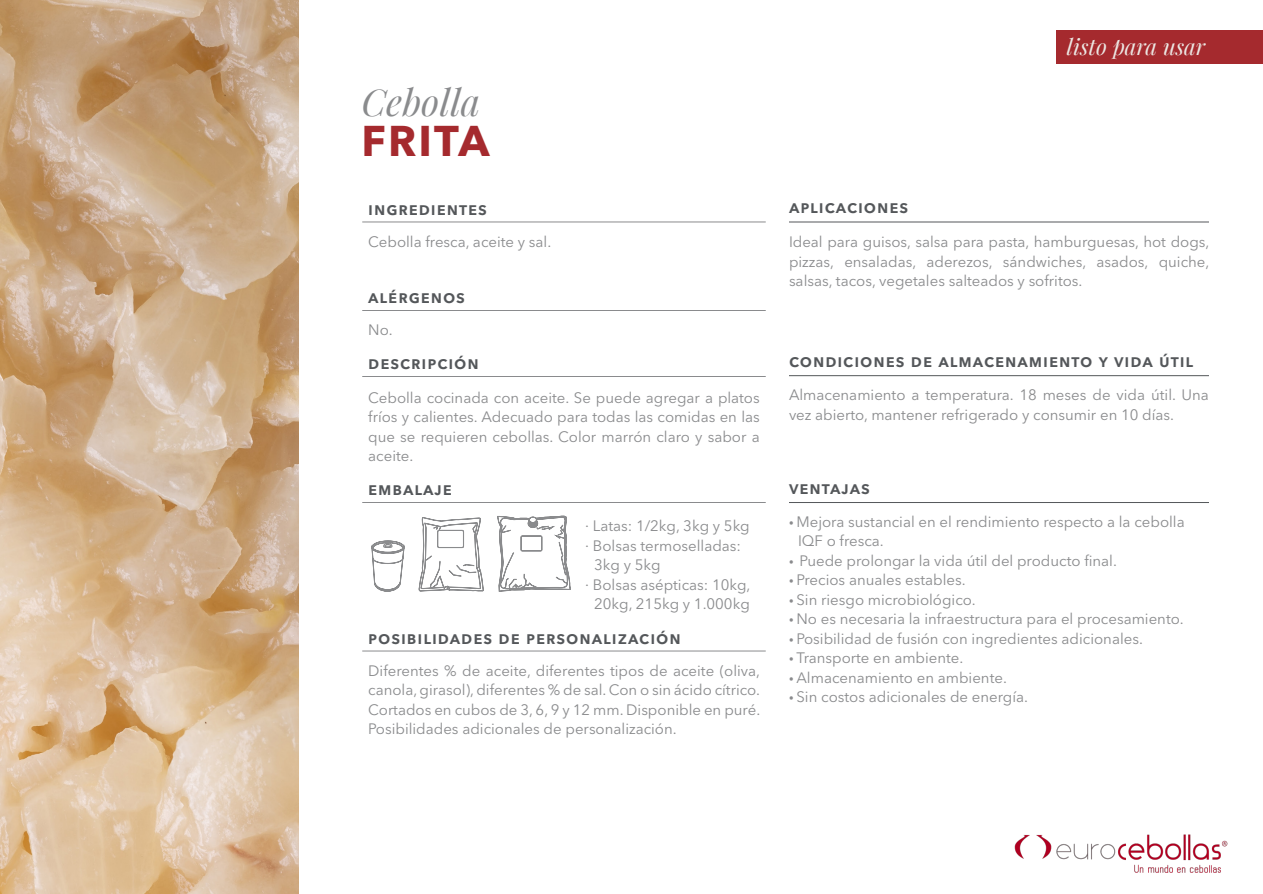
<style>
.page{position:relative;width:1263px;height:894px;background:#fff}
.page>*{position:absolute;margin:0;border:0;box-sizing:border-box;transform-origin:0 0}
.t1{font:700 42.6px "Avenir Next LT Pro";letter-spacing:.05em;color:#a52a2e}
.t2{font:italic 37.2px "Playfair Display";color:#8a8b8d}
.t3{font:italic 22.35px "Playfair Display";color:#ece7e3}
.t4{font:600 18px "Avenir Next LT Pro";letter-spacing:.05em;color:#54575a}
.t5{font:15px/19.5px "Avenir Next LT Pro";color:#8a8b8d;text-align:justify}
.s1{font-weight:800;font-stretch:condensed}
</style>
<div class="page">
<img style="left:0;top:0;width:298px;height:894px">
<div style="left:1056px;top:30px;width:207px;height:34px;background:#a52a2e"></div>
<hr style="left:362px;top:222px;width:404px;height:1px;background:#8a8b8d">
<hr style="left:362px;top:310px;width:404px;height:1px;background:#8a8b8d">
<hr style="left:362px;top:376px;width:404px;height:1px;background:#8a8b8d">
<hr style="left:362px;top:502px;width:404px;height:1px;background:#8a8b8d">
<hr style="left:362px;top:651px;width:404px;height:1px;background:#8a8b8d">
<svg style="left:419px;top:517px;width:65px;height:75px"></svg>
<svg style="left:497px;top:516px;width:74px;height:76px"></svg>
<svg style="left:372px;top:540px;width:32px;height:52px"></svg>
<hr style="left:789px;top:222px;width:420px;height:1px;background:#54575a">
<hr style="left:789px;top:375px;width:420px;height:1px;background:#54575a">
<hr style="left:789px;top:502px;width:420px;height:1px;background:#54575a">
<img style="left:1015px;top:834px;width:213px;height:39px">
<p class="t2" style="left:362px;top:76px;width:120px">Cebolla</p>
<p class="t1" style="left:362px;top:115px;width:130px">FRITA</p>
<p class="t4" style="left:368px;top:197px;width:120px">ingredientes</p>
<p class="t5" style="left:368px;top:232px;width:185px">Cebolla fresca, aceite y sal.</p>
<p class="t4" style="left:368px;top:286px;width:98px">alérgenos</p>
<p class="t5" style="left:368px;top:320px;width:26px">No.</p>
<p class="t4" style="left:368px;top:352px;width:112px">descripción</p>
<p class="t5" style="left:368px;top:388px;width:393px">Cebolla cocinada con aceite. Se puede agregar a platos fríos y calientes. Adecuado para todas las comidas en las que se requieren cebollas. Color marrón claro y sabor a aceite.</p>
<p class="t4" style="left:368px;top:478px;width:85px">embalaje</p>
<p class="t5" style="left:585px;top:516px;width:166px">· Latas: 1/2kg, 3kg y 5kg</p>
<p class="t5" style="left:585px;top:535px;width:157px">· Bolsas termoselladas:</p>
<p class="t5" style="left:594px;top:555px;width:68px">3kg y 5kg</p>
<p class="t5" style="left:585px;top:574px;width:167px">· Bolsas asépticas: 10kg,</p>
<p class="t5" style="left:594px;top:594px;width:157px">20kg, 215kg y 1.000kg</p>
<p class="t4" style="left:368px;top:626px;width:314px">posibilidades de personalización</p>
<p class="t5" style="left:368px;top:661px;width:393px">Diferentes % de aceite, diferentes tipos de aceite (oliva, canola, girasol), diferentes % de sal. Con o sin ácido cítrico.<br>Cortados en cubos de 3, 6, 9 y 12 mm. Disponible en puré.<br>Posibilidades adicionales de personalización.</p>
<p class="t4" style="left:789px;top:196px;width:121px">aplicaciones</p>
<p class="t3" style="left:1067px;top:31px;width:140px">listo para usar</p>
<p class="t5" style="left:789px;top:232px;width:422px">Ideal para guisos, salsa para pasta, hamburguesas, hot dogs, pizzas, ensaladas, aderezos, sándwiches, asados, quiche, salsas, tacos, vegetales salteados y sofritos.</p>
<p class="t4" style="left:789px;top:350px;width:406px">condiciones de almacenamiento y vida útil</p>
<p class="t5" style="left:789px;top:385px;width:421px">Almacenamiento a temperatura. 18 meses de vida útil. Una vez abierto, mantener refrigerado y consumir en 10 días.</p>
<p class="t4" style="left:789px;top:476px;width:83px">ventajas</p>
<p class="t5" style="left:789px;top:511px;width:397px"><span class="s1">·</span> Mejora sustancial en el rendimiento respecto a la cebolla</p>
<p class="t5" style="left:798px;top:531px;width:87px">IQF o fresca.</p>
<p class="t5" style="left:789px;top:550px;width:329px"><span class="s1">·</span> Puede prolongar la vida útil del producto final.</p>
<p class="t5" style="left:789px;top:570px;width:178px"><span class="s1">·</span> Precios anuales estables.</p>
<p class="t5" style="left:789px;top:589px;width:188px"><span class="s1">·</span> Sin riesgo microbiológico.</p>
<p class="t5" style="left:789px;top:609px;width:396px"><span class="s1">·</span> No es necesaria la infraestructura para el procesamiento.</p>
<p class="t5" style="left:789px;top:628px;width:355px"><span class="s1">·</span> Posibilidad de fusión con ingredientes adicionales.</p>
<p class="t5" style="left:789px;top:648px;width:176px"><span class="s1">·</span> Transporte en ambiente.</p>
<p class="t5" style="left:789px;top:667px;width:219px"><span class="s1">·</span> Almacenamiento en ambiente.</p>
<p class="t5" style="left:789px;top:687px;width:241px"><span class="s1">·</span> Sin costos adicionales de energía.</p>
</div>
